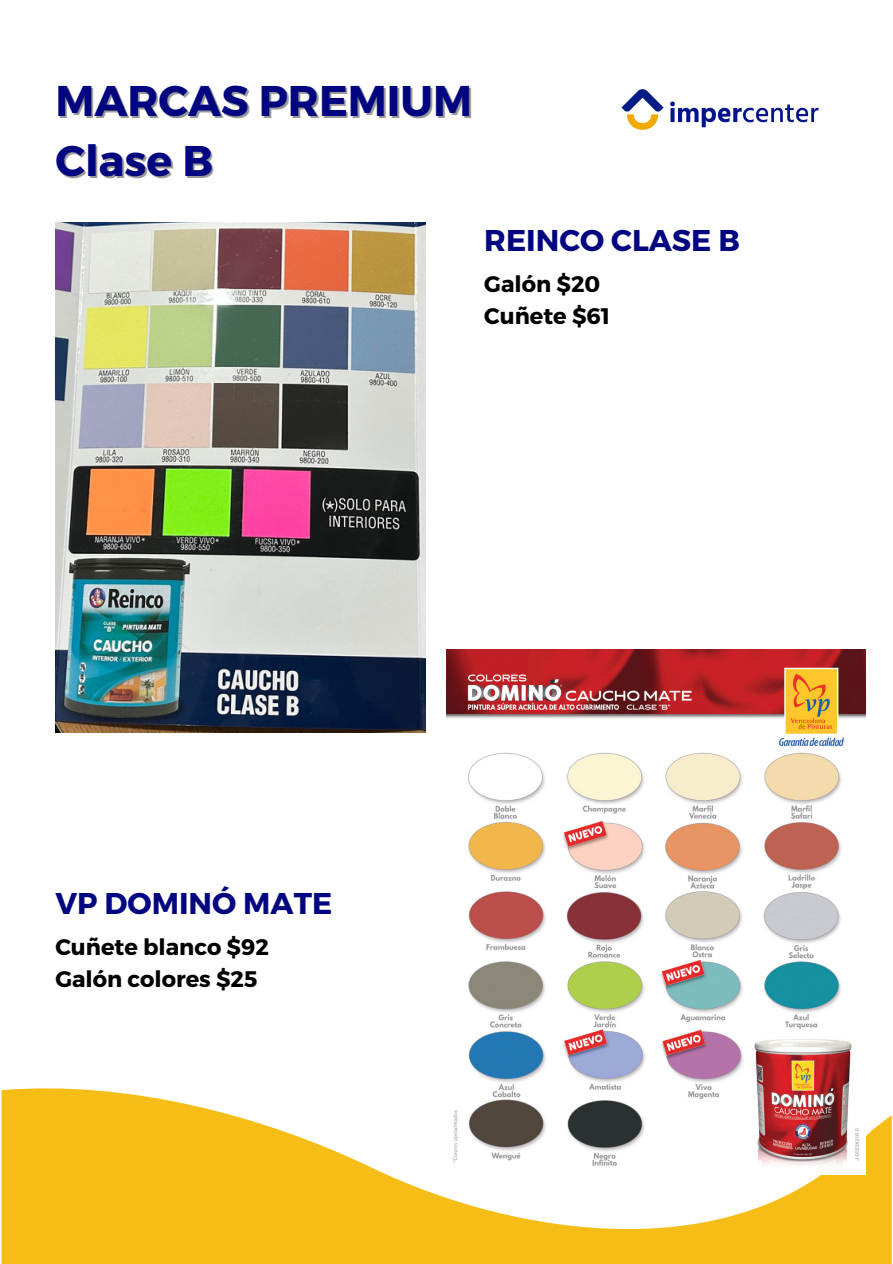
<style>
.page{position:relative;width:893px;height:1264px;background:#fff}
.page>*{position:absolute;margin:0;border:0;box-sizing:border-box;transform-origin:0 0}
.t1{font:700 42.9px/59.7px "Montserrat";color:#020580}
.t2{font:700 30px "Montserrat";color:#020580}
.t3{font:700 22.5px/31.5px "Montserrat";color:#000}
</style>
<div class="page">
<svg style="left:1px;top:1088px;width:890px;height:175px;fill:#f7bd17"></svg>
<img style="left:621px;top:89px;width:198px;height:41px">
<img style="left:55px;top:222px;width:370px;height:510px">
<img style="left:446px;top:649px;width:419px;height:524px">
<h1 class="t1" style="left:55px;top:69px;width:418px">MARCAS PREMIUM<br>Clase B</h1>
<h2 class="t2" style="left:484px;top:221px;width:257px">REINCO CLASE B</h2>
<p class="t3" style="left:484px;top:267px;width:127px">Galón $20<br>Cuñete $61</p>
<h2 class="t2" style="left:55px;top:883px;width:278px">VP DOMINÓ MATE</h2>
<p class="t3" style="left:55px;top:930px;width:215px">Cuñete blanco $92<br>Galón colores $25</p>
</div>
